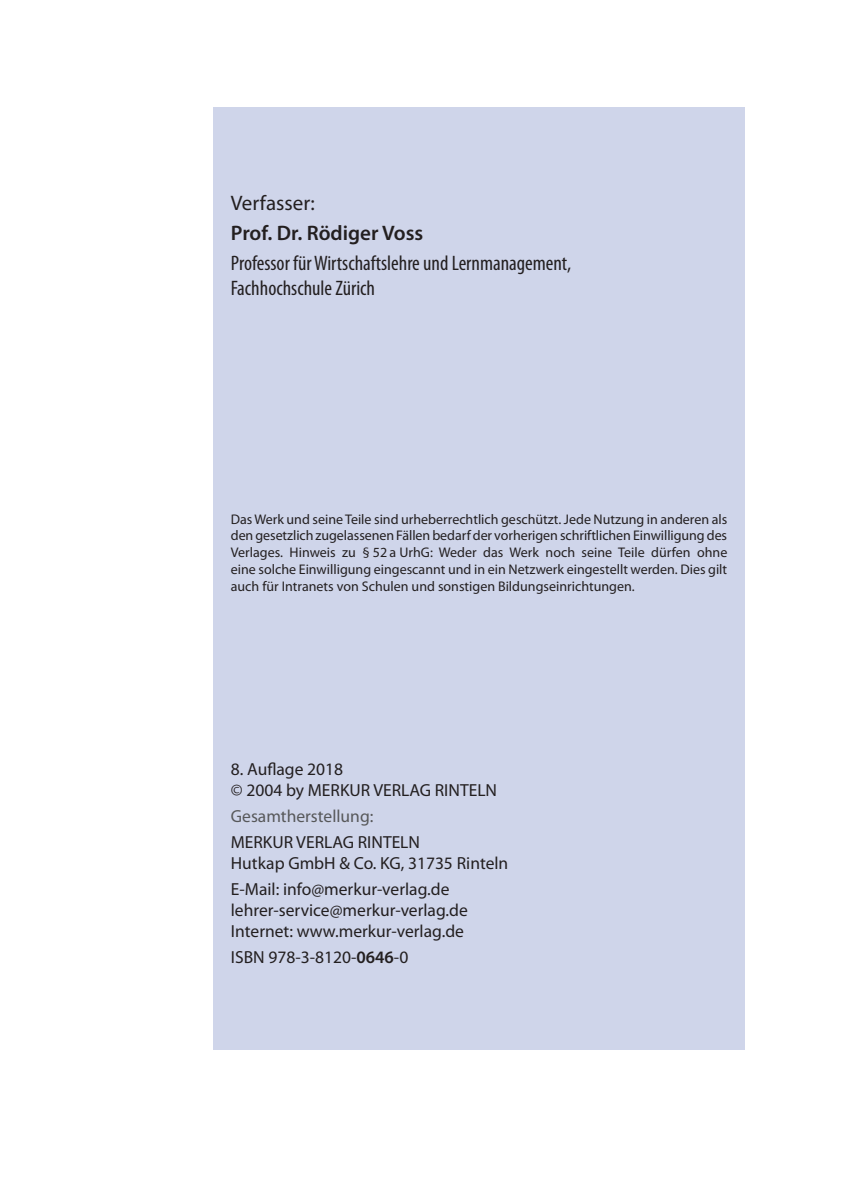
<style>
.page{position:relative;width:844px;height:1191px;background:#fff}
.page>*{position:absolute;margin:0;border:0;box-sizing:border-box;transform-origin:0 0}
.Fließtext-1{font:condensed 21px/25.2px "Myriad Pro";color:#231f20}
.Fließtext-1-2{font:600 21px "Myriad Pro";color:#231f20}
.Fließtext-1-3{font:21px "Myriad Pro";color:#231f20}
.Fließtext-1-4{font:17.5px/21px "Myriad Pro";color:#231f20}
.Fließtext-1-5{font:17.5px "Myriad Pro";color:#57585a}
.Fließtext-1-6{font:14px/16.8px "Myriad Pro";color:#231f20;text-align:justify}
.s1{font-weight:600}
</style>
<div class="page">
<div style="left:213px;top:107px;width:531px;height:942px;background:#cfd5ea"></div>
<p class="Fließtext-1-3" style="left:231px;top:190px;width:85px">Verfasser:</p>
<p class="Fließtext-1-2" style="left:231px;top:219px;width:194px">Prof. Dr. Rödiger Voss</p>
<p class="Fließtext-1" style="left:231px;top:251px;width:341px">Professor für Wirtschaftslehre und Lernmanagement,<br>Fachhochschule Zürich</p>
<p class="Fließtext-1-6" style="left:231px;top:510px;width:498px">Das Werk und seine Teile sind urheberrechtlich geschützt. Jede Nutzung in anderen als den gesetzlich zugelassenen Fällen bedarf der vorherigen schriftlichen Einwilligung des Verlages. Hinweis zu § 52 a UrhG: Weder das Werk noch seine Teile dürfen ohne eine solche Einwilligung eingescannt und in ein Netzwerk eingestellt werden. Dies gilt auch für Intranets von Schulen und sonstigen Bildungseinrichtungen.</p>
<p class="Fließtext-1-4" style="left:231px;top:758px;width:114px">8. Auflage 2018</p>
<p class="Fließtext-1-4" style="left:231px;top:779px;width:268px">© 2004 by MERKUR VERLAG RINTELN</p>
<p class="Fließtext-1-5" style="left:231px;top:805px;width:144px">Gesamtherstellung:</p>
<p class="Fließtext-1-4" style="left:231px;top:831px;width:279px">MERKUR VERLAG RINTELN<br>Hutkap GmbH &amp; Co. KG, 31735 Rinteln</p>
<p class="Fließtext-1-4" style="left:231px;top:878px;width:220px">E-Mail: info@merkur-verlag.de</p>
<p class="Fließtext-1-4" style="left:231px;top:899px;width:238px">lehrer-service@merkur-verlag.de</p>
<p class="Fließtext-1-4" style="left:231px;top:920px;width:234px">Internet: www.merkur-verlag.de</p>
<p class="Fließtext-1-4" style="left:231px;top:946px;width:179px">ISBN 978-3-8120-<span class="s1">0646</span>-0</p>
</div>
